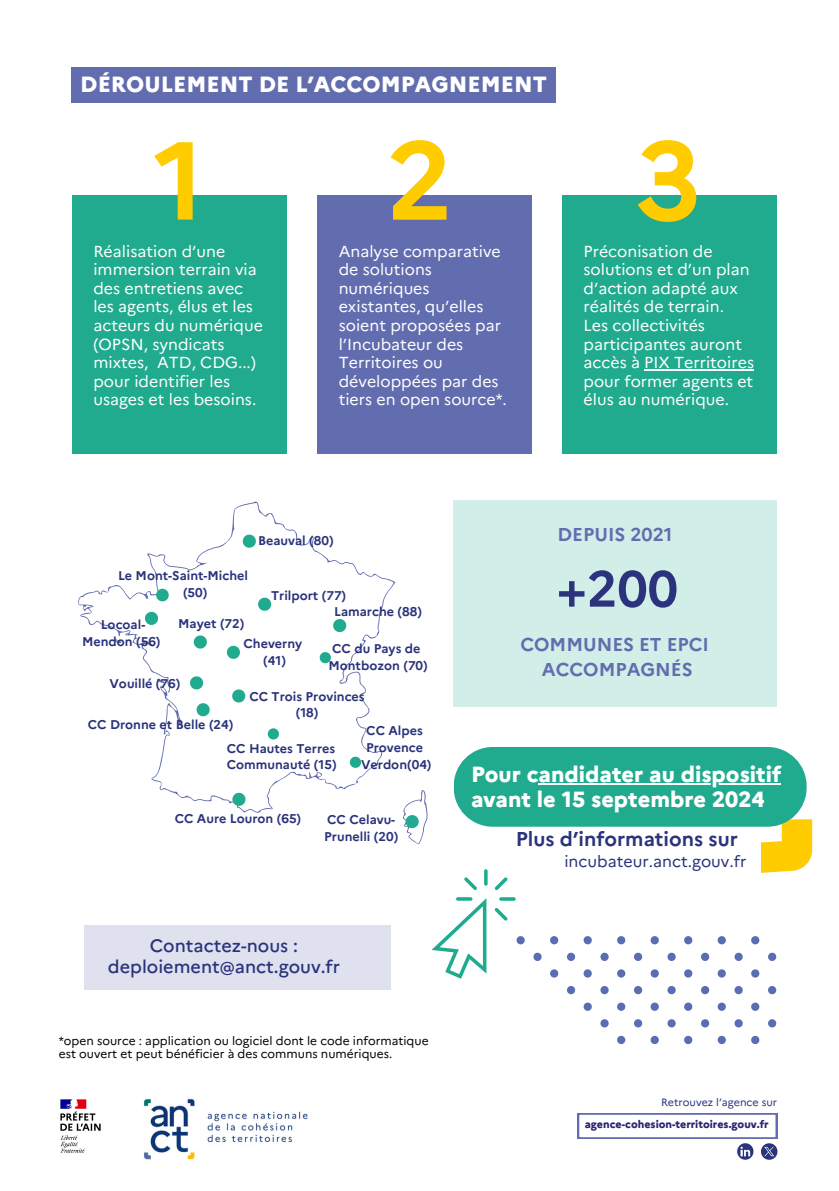
<style>
.page{position:relative;width:839px;height:1191px;background:#fff}
.page>*{position:absolute;margin:0;border:0;box-sizing:border-box;transform-origin:0 0}
.t1{font:700 110.6px "Marianne";color:#fc0}
.t2{font:700 50.6px "Marianne";color:#2a337b}
.t3{font:800 22px/25.6px "Marianne";color:#fff}
.t4{font:700 20px "Marianne";color:#2a337b}
.t5{font:700 18.6px/25.6px "Marianne";color:#626daf;text-align:center}
.t6{font:500 18px/21.4px "Marianne";color:#2a337b;text-align:center}
.t7{font:16px/18.6px "Marianne";color:#fff}
.t8{font:16px "Marianne";color:#2a337b}
.t9{font:700 12.6px/16.8px "Marianne";color:#2a337b;text-align:center}
.t10{font:12px/14px "Marianne";color:#000}
.t11{font:800 10.8px "Marianne";color:#292574}
.t12{font:10.6px "Marianne";color:#2a337b}
</style>
<div class="page">
<svg style="left:516px;top:936px;width:8px;height:8px"></svg>
<svg style="left:550px;top:936px;width:8px;height:8px"></svg>
<svg style="left:583px;top:936px;width:8px;height:8px"></svg>
<svg style="left:617px;top:936px;width:8px;height:8px"></svg>
<svg style="left:650px;top:936px;width:8px;height:8px"></svg>
<svg style="left:684px;top:936px;width:8px;height:8px"></svg>
<svg style="left:751px;top:936px;width:8px;height:8px"></svg>
<svg style="left:717px;top:936px;width:8px;height:8px"></svg>
<svg style="left:533px;top:953px;width:8px;height:8px"></svg>
<svg style="left:567px;top:953px;width:8px;height:8px"></svg>
<svg style="left:600px;top:953px;width:8px;height:8px"></svg>
<svg style="left:634px;top:953px;width:8px;height:8px"></svg>
<svg style="left:667px;top:953px;width:8px;height:8px"></svg>
<svg style="left:701px;top:953px;width:8px;height:8px"></svg>
<svg style="left:768px;top:953px;width:8px;height:8px"></svg>
<svg style="left:734px;top:953px;width:8px;height:8px"></svg>
<svg style="left:550px;top:969px;width:8px;height:9px"></svg>
<svg style="left:583px;top:969px;width:8px;height:9px"></svg>
<svg style="left:617px;top:969px;width:8px;height:9px"></svg>
<svg style="left:650px;top:969px;width:8px;height:9px"></svg>
<svg style="left:684px;top:969px;width:8px;height:9px"></svg>
<svg style="left:751px;top:969px;width:8px;height:9px"></svg>
<svg style="left:717px;top:969px;width:8px;height:9px"></svg>
<svg style="left:567px;top:986px;width:8px;height:8px"></svg>
<svg style="left:600px;top:986px;width:8px;height:8px"></svg>
<svg style="left:634px;top:986px;width:8px;height:8px"></svg>
<svg style="left:667px;top:986px;width:8px;height:8px"></svg>
<svg style="left:701px;top:986px;width:8px;height:8px"></svg>
<svg style="left:768px;top:986px;width:8px;height:8px"></svg>
<svg style="left:734px;top:986px;width:8px;height:8px"></svg>
<svg style="left:583px;top:1003px;width:8px;height:8px"></svg>
<svg style="left:617px;top:1003px;width:8px;height:8px"></svg>
<svg style="left:650px;top:1003px;width:8px;height:8px"></svg>
<svg style="left:684px;top:1003px;width:8px;height:8px"></svg>
<svg style="left:751px;top:1003px;width:8px;height:8px"></svg>
<svg style="left:717px;top:1003px;width:8px;height:8px"></svg>
<svg style="left:600px;top:1019px;width:8px;height:8px"></svg>
<svg style="left:634px;top:1019px;width:8px;height:8px"></svg>
<svg style="left:667px;top:1019px;width:8px;height:8px"></svg>
<svg style="left:701px;top:1019px;width:8px;height:8px"></svg>
<svg style="left:768px;top:1019px;width:8px;height:8px"></svg>
<svg style="left:734px;top:1019px;width:8px;height:8px"></svg>
<svg style="left:617px;top:1036px;width:8px;height:8px"></svg>
<svg style="left:650px;top:1036px;width:8px;height:8px"></svg>
<svg style="left:684px;top:1036px;width:8px;height:8px"></svg>
<svg style="left:751px;top:1036px;width:8px;height:8px"></svg>
<svg style="left:717px;top:1036px;width:8px;height:8px"></svg>
<img style="left:143px;top:1098px;width:165px;height:62px">
<svg style="left:577px;top:1113px;width:200px;height:47px"></svg>
<div style="left:72px;top:196px;width:215px;height:258px;background:#21ab8e"></div>
<div style="left:317px;top:196px;width:215px;height:258px;background:#626daf"></div>
<div style="left:562px;top:196px;width:215px;height:258px;background:#21ab8e"></div>
<div style="left:453px;top:501px;width:323px;height:206px;background:#d2eee8"></div>
<svg style="left:431px;top:898px;width:55px;height:81px"></svg>
<hr style="left:484px;top:869px;width:3px;height:17px;background:#21ab8e;border-radius:2px">
<svg style="left:494px;top:877px;width:13px;height:13px"></svg>
<svg style="left:499px;top:897px;width:16px;height:4px"></svg>
<svg style="left:494px;top:908px;width:13px;height:13px"></svg>
<svg style="left:456px;top:897px;width:16px;height:4px"></svg>
<svg style="left:464px;top:877px;width:13px;height:13px"></svg>
<svg style="left:761px;top:819px;width:51px;height:54px"></svg>
<img style="left:60px;top:1099px;width:41px;height:54px">
<div style="left:453px;top:747px;width:353px;height:80px;background:#21ab8e;border-radius:39px"></div>
<svg style="left:78px;top:501px;width:350px;height:343px"></svg>
<svg style="left:243px;top:535px;width:13px;height:13px"></svg>
<svg style="left:156px;top:589px;width:13px;height:12px"></svg>
<svg style="left:333px;top:619px;width:13px;height:13px"></svg>
<svg style="left:320px;top:652px;width:11px;height:11px"></svg>
<svg style="left:268px;top:728px;width:11px;height:12px"></svg>
<svg style="left:145px;top:612px;width:13px;height:13px"></svg>
<svg style="left:227px;top:646px;width:13px;height:13px"></svg>
<svg style="left:258px;top:598px;width:13px;height:13px"></svg>
<svg style="left:196px;top:703px;width:13px;height:13px"></svg>
<svg style="left:232px;top:793px;width:13px;height:13px"></svg>
<svg style="left:194px;top:635px;width:13px;height:13px"></svg>
<svg style="left:350px;top:757px;width:11px;height:11px"></svg>
<svg style="left:405px;top:815px;width:13px;height:13px"></svg>
<svg style="left:190px;top:676px;width:13px;height:13px"></svg>
<svg style="left:232px;top:689px;width:13px;height:13px"></svg>
<div style="left:84px;top:925px;width:306px;height:65px;background:#dfe1ef"></div>
<hr style="left:644px;top:370px;width:110px;height:1px;background:#fff">
<div style="left:71px;top:67px;width:485px;height:36px;background:#626daf"></div>
<hr style="left:538px;top:783px;width:243px;height:2px;background:#fff">
<h2 class="t3" style="left:80px;top:72px;width:468px">DÉROULEMENT DE L’ACCOMPAGNEMENT</h2>
<p class="t1" style="left:154px;top:95px;width:53px">1</p>
<h6 class="t7" style="left:93px;top:242px;width:171px">Réalisation d’une immersion terrain via des entretiens avec les agents, élus et les acteurs du numérique (OPSN, syndicats mixtes, ATD, CDG...) pour identifier les usages et les besoins.</h6>
<p class="t1" style="left:386px;top:95px;width:68px">2</p>
<p class="t1" style="left:635px;top:95px;width:68px">3</p>
<h6 class="t7" style="left:339px;top:242px;width:170px">Analyse comparative de solutions numériques existantes, qu’elles soient proposées par l’Incubateur des<br>Territoires ou développées par des tiers en open source*.</h6>
<h6 class="t7" style="left:583px;top:242px;width:172px">Préconisation de solutions et d’un plan d’action adapté aux réalités de terrain.<br>Les collectivités participantes auront accès à PIX Territoires pour former agents et élus au numérique.</h6>
<p class="t9" style="left:118px;top:566px;width:132px">Le Mont-Saint-Michel</p>
<p class="t9" style="left:183px;top:583px;width:26px">(50)</p>
<p class="t9" style="left:258px;top:531px;width:77px">Beauval (80)</p>
<p class="t9" style="left:271px;top:586px;width:76px">Trilport (77)</p>
<p class="t9" style="left:82px;top:615px;width:80px">Locoal-<br>Mendon (56)</p>
<p class="t9" style="left:178px;top:614px;width:68px">Mayet (72)</p>
<p class="t9" style="left:243px;top:634px;width:60px">Cheverny (41)</p>
<p class="t9" style="left:334px;top:602px;width:89px">Lamarche (88)</p>
<p class="t9" style="left:328px;top:640px;width:101px">CC du Pays de<br>Montbozon (70)</p>
<p class="t9" style="left:109px;top:675px;width:72px">Vouillé (76)</p>
<p class="t9" style="left:249px;top:687px;width:117px">CC Trois Provinces (18)</p>
<p class="t9" style="left:88px;top:715px;width:147px">CC Dronne et Belle (24)</p>
<p class="t9" style="left:361px;top:721px;width:72px">CC Alpes<br>Provence<br>Verdon(04)</p>
<p class="t9" style="left:227px;top:739px;width:111px;text-align:left">CC Hautes Terres<br>Communauté (15)</p>
<p class="t9" style="left:175px;top:809px;width:128px">CC Aure Louron (65)</p>
<p class="t9" style="left:324px;top:810px;width:75px;text-align:left">CC Celavu-<br>Prunelli (20)</p>
<h5 class="t6" style="left:108px;top:935px;width:233px">Contactez-nous : deploiement@anct.gouv.fr</h5>
<p class="t10" style="left:59px;top:1033px;width:371px">*open source : application ou logiciel dont le code informatique est ouvert et peut bénéficier à des communs numériques.</p>
<h4 class="t5" style="left:557px;top:520px;width:116px">DEPUIS 2021</h4>
<h1 class="t2" style="left:556px;top:549px;width:123px">+200</h1>
<h4 class="t5" style="left:520px;top:630px;width:190px">COMMUNES ET EPCI<br>ACCOMPAGNÉS</h4>
<h3 class="t3" style="left:471px;top:761px;width:312px">Pour candidater au dispositif avant le 15 septembre 2024</h3>
<h3 class="t4" style="left:515px;top:823px;width:224px">Plus d’informations sur</h3>
<h6 class="t8" style="left:564px;top:852px;width:183px">incubateur.anct.gouv.fr</h6>
<p class="t12" style="left:661px;top:1095px;width:117px">Retrouvez l’agence sur</p>
<p class="t11" style="left:584px;top:1117px;width:185px">agence-cohesion-territoires.gouv.fr</p>
</div>
